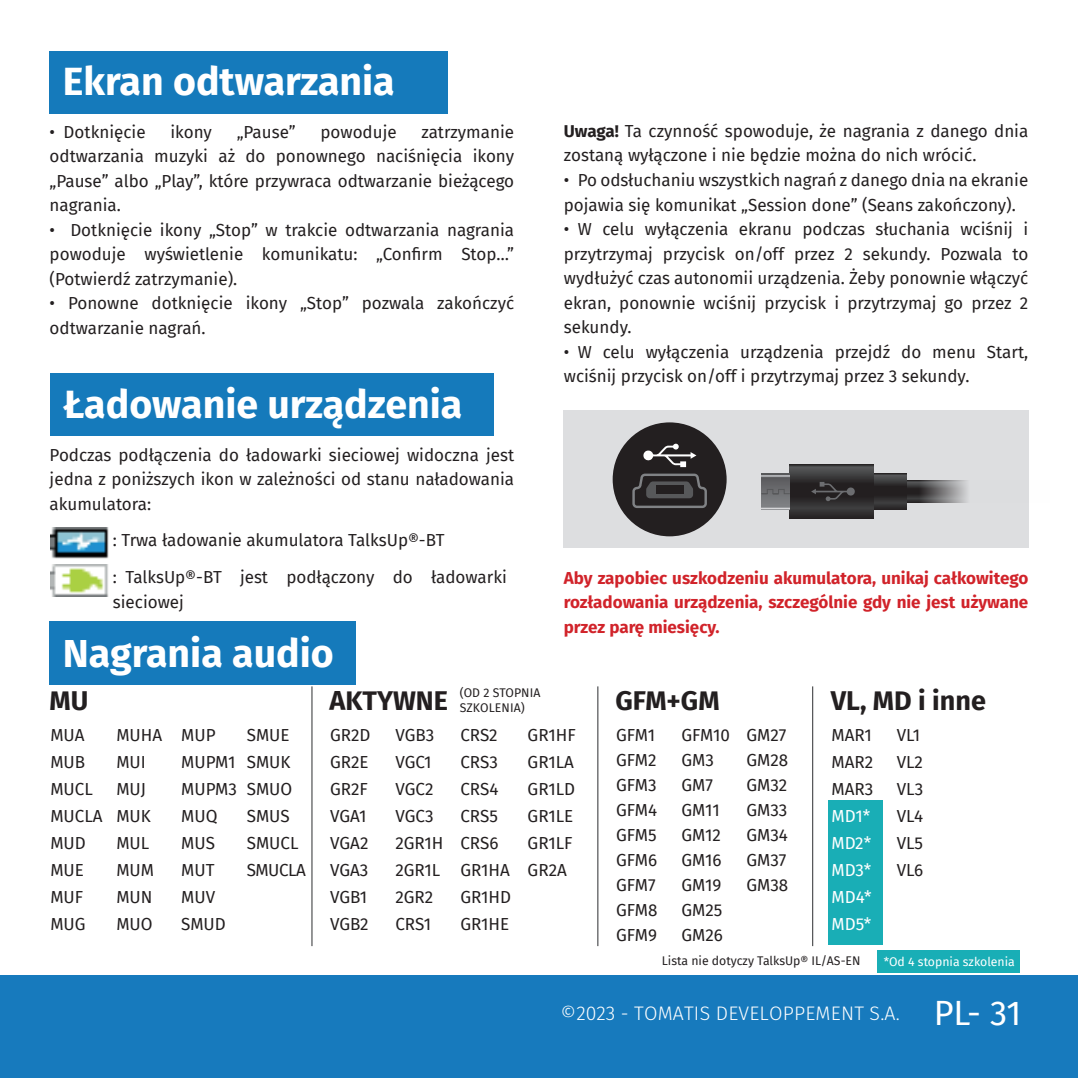
<style>
.page{position:relative;width:1078px;height:1078px;background:#fff}
.page>*{position:absolute;margin:0;border:0;box-sizing:border-box;transform-origin:0 0}
.t1{font:700 39.25px "Fira Sans";color:#fff}
.t2{font:34.25px "Fira Sans";color:#fff}
.t3{font:700 27px "Fira Sans";color:#231f20}
.t4{font:300 19.5px "Fira Sans";letter-spacing:.01em;color:#fff}
.t5{font:17px/27px "Fira Sans";color:#231f20}
.t6{font:700 17px/24.5px "Fira Sans";color:#d1232a;text-align:justify}
.t7{font:17px/27px "Fira Sans";color:#fff;text-align:justify}
.t8{font:12.25px/14.8px "Fira Sans";color:#231f20}
.t9{font:12.25px "Fira Sans";color:#fff}
.s1{font-weight:700}
</style>
<div class="page">
<div style="left:0;top:974px;width:1077px;height:103px;background:#177abd"></div>
<div style="left:876px;top:950px;width:142px;height:23px;background:#19aeb6"></div>
<div style="left:563px;top:410px;width:465px;height:138px;background:#dddee0"></div>
<div style="left:50px;top:51px;width:397px;height:62px;background:#157abb"></div>
<div style="left:50px;top:373px;width:443px;height:63px;background:#157abb"></div>
<div style="left:50px;top:620px;width:306px;height:64px;background:#157abb"></div>
<img style="left:50px;top:527px;width:59px;height:32px">
<img style="left:50px;top:564px;width:59px;height:32px">
<div style="left:612px;top:422px;width:114px;height:114px;background:#231f20;border-radius:50%"></div>
<svg style="left:632px;top:443px;width:75px;height:65px"></svg>
<div style="left:656px;top:485px;width:5px;height:9px;background:#231f20"></div>
<div style="left:661px;top:485px;width:5px;height:9px;background:#231f20"></div>
<div style="left:667px;top:485px;width:5px;height:9px;background:#231f20"></div>
<div style="left:672px;top:485px;width:5px;height:9px;background:#231f20"></div>
<div style="left:678px;top:485px;width:5px;height:9px;background:#231f20"></div>
<svg style="left:906px;top:480px;width:123px;height:22px"></svg>
<svg style="left:873px;top:473px;width:33px;height:36px"></svg>
<svg style="left:789px;top:464px;width:84px;height:54px;background:#353435"></svg>
<svg style="left:810px;top:482px;width:45px;height:19px"></svg>
<svg style="left:761px;top:473px;width:28px;height:35px"></svg>
<svg style="left:761px;top:488px;width:29px;height:6px"></svg>
<div style="left:827px;top:799px;width:55px;height:145px;background:#19aeb6"></div>
<hr style="left:311px;top:686px;width:1px;height:259px;background:#57585a">
<hr style="left:811px;top:686px;width:2px;height:259px;background:#57585a">
<hr style="left:597px;top:686px;width:1px;height:259px;background:#57585a">
<h1 class="t1" style="left:63px;top:48px;width:333px">Ekran odtwarzania</h1>
<p class="t5" style="left:50px;top:119px;width:466px;line-height:24.5px;text-align:justify;text-indent:372px">zatrzymanie odtwarzania muzyki aż do ponownego naciśnięcia ikony „Pause” albo „Play”, które przywraca odtwarzanie bieżącego nagrania.</p>
<p class="t5" style="left:50px;top:217px;width:466px;line-height:24.5px;text-align:justify">• Dotknięcie ikony „Stop” w trakcie odtwarzania nagrania powoduje wyświetlenie komunikatu: „Confirm Stop…” (Potwierdź zatrzymanie).</p>
<p class="t5" style="left:50px;top:290px;width:466px;line-height:24.5px">• Ponowne dotknięcie ikony „Stop” pozwala zakończyć odtwarzanie nagrań.</p>
<p class="t5" style="left:50px;top:118px;width:97px">• Dotknięcie</p>
<p class="t5" style="left:170px;top:118px;width:43px">ikony</p>
<p class="t5" style="left:237px;top:118px;width:60px">„Pause”</p>
<p class="t5" style="left:320px;top:118px;width:78px">powoduje</p>
<h1 class="t1" style="left:63px;top:370px;width:401px">Ładowanie urządzenia</h1>
<p class="t5" style="left:50px;top:442px;width:466px;line-height:24.5px;text-align:justify">Podczas podłączenia do ładowarki sieciowej widoczna jest jedna z poniższych ikon w zależności od stanu naładowania akumulatora:</p>
<p class="t5" style="left:113px;top:521px;width:395px;line-height:37.2px">: Trwa ładowanie akumulatora TalksUp®-BT<br>: TalksUp®-BT jest podłączony do ładowarki</p>
<p class="t5" style="left:113px;top:588px;width:73px">sieciowej</p>
<h1 class="t1" style="left:63px;top:619px;width:272px">Nagrania audio</h1>
<p class="t5" style="left:563px;top:118px;width:466px;line-height:24.5px"><span class="s1">Uwaga!</span> Ta czynność spowoduje, że nagrania z danego dnia zostaną wyłączone i nie będzie można do nich wrócić.</p>
<p class="t5" style="left:563px;top:167px;width:466px;line-height:24.5px">• Po odsłuchaniu wszystkich nagrań z danego dnia na ekranie pojawia się komunikat „Session done” (Seans zakończony).</p>
<p class="t5" style="left:563px;top:216px;width:466px;line-height:24.5px;text-align:justify">• W celu wyłączenia ekranu podczas słuchania wciśnij i przytrzymaj przycisk on/off przez 2 sekundy. Pozwala to wydłużyć czas autonomii urządzenia. Żeby ponownie włączyć ekran, ponownie wciśnij przycisk i przytrzymaj go przez 2 sekundy.</p>
<p class="t5" style="left:563px;top:339px;width:466px;line-height:24.5px">• W celu wyłączenia urządzenia przejdź do menu Start, wciśnij przycisk on/off i przytrzymaj przez 3 sekundy.</p>
<p class="t6" style="left:563px;top:564px;width:466px">Aby zapobiec uszkodzeniu akumulatora, unikaj całkowitego rozładowania urządzenia, szczególnie gdy nie jest używane przez parę miesięcy.</p>
<p class="t8" style="left:459px;top:685px;width:82px">(OD 2 STOPNIA<br>SZKOLENIA)</p>
<h3 class="t3" style="left:50px;top:677px;width:40px">MU</h3>
<h3 class="t3" style="left:329px;top:677px;width:120px">AKTYWNE</h3>
<h3 class="t3" style="left:615px;top:677px;width:106px">GFM+GM</h3>
<h3 class="t3" style="left:830px;top:677px;width:157px">VL, MD i inne</h3>
<p class="t5" style="left:181px;top:721px;width:57px">MUP<br>MUPM1<br>MUPM3<br>MUQ<br>MUS<br>MUT<br>MUV<br>SMUD</p>
<p class="t5" style="left:247px;top:721px;width:60px">SMUE<br>SMUK<br>SMUO<br>SMUS<br>SMUCL<br>SMUCLA</p>
<p class="t5" style="left:746px;top:722px;width:43px;line-height:25px">GM27<br>GM28<br>GM32<br>GM33<br>GM34<br>GM37<br>GM38</p>
<p class="t5" style="left:460px;top:721px;width:52px">CRS2<br>CRS3<br>CRS4<br>CRS5<br>CRS6<br>GR1HA<br>GR1HD<br>GR1HE</p>
<p class="t5" style="left:527px;top:721px;width:50px">GR1HF<br>GR1LA<br>GR1LD<br>GR1LE<br>GR1LF<br>GR2A</p>
<p class="t5" style="left:116px;top:721px;width:47px">MUHA<br>MUI<br>MUJ<br>MUK<br>MUL<br>MUM<br>MUN<br>MUO</p>
<p class="t5" style="left:681px;top:722px;width:50px;line-height:25px">GFM10<br>GM3<br>GM7<br>GM11<br>GM12<br>GM16<br>GM19<br>GM25<br>GM26</p>
<p class="t5" style="left:896px;top:721px;width:28px">VL1<br>VL2<br>VL3<br>VL4<br>VL5<br>VL6</p>
<p class="t5" style="left:395px;top:721px;width:49px">VGB3<br>VGC1<br>VGC2<br>VGC3<br>2GR1H<br>2GR1L<br>2GR2<br>CRS1</p>
<p class="t5" style="left:50px;top:721px;width:54px">MUA<br>MUB<br>MUCL<br>MUCLA<br>MUD<br>MUE<br>MUF<br>MUG</p>
<p class="t5" style="left:616px;top:722px;width:43px;line-height:25px">GFM1<br>GFM2<br>GFM3<br>GFM4<br>GFM5<br>GFM6<br>GFM7<br>GFM8<br>GFM9</p>
<p class="t5" style="left:831px;top:721px;width:43px;text-align:justify">MAR1<br>MAR2<br>MAR3</p>
<p class="t5" style="left:330px;top:721px;width:42px">GR2D<br>GR2E<br>GR2F<br>VGA1<br>VGA2<br>VGA3<br>VGB1<br>VGB2</p>
<p class="t7" style="left:831px;top:802px;width:42px">MD1* MD2* MD3* MD4* MD5*</p>
<p class="t8" style="left:661px;top:953px;width:200px">Lista nie dotyczy TalksUp® IL/AS-EN</p>
<p class="t9" style="left:883px;top:951px;width:133px">*Od 4 stopnia szkolenia</p>
<p class="t4" style="left:560px;top:998px;width:340px">©2023 - TOMATIS DEVELOPPEMENT S.A.</p>
<h2 class="t2" style="left:933px;top:986px;width:89px">PL- 31</h2>
</div>
